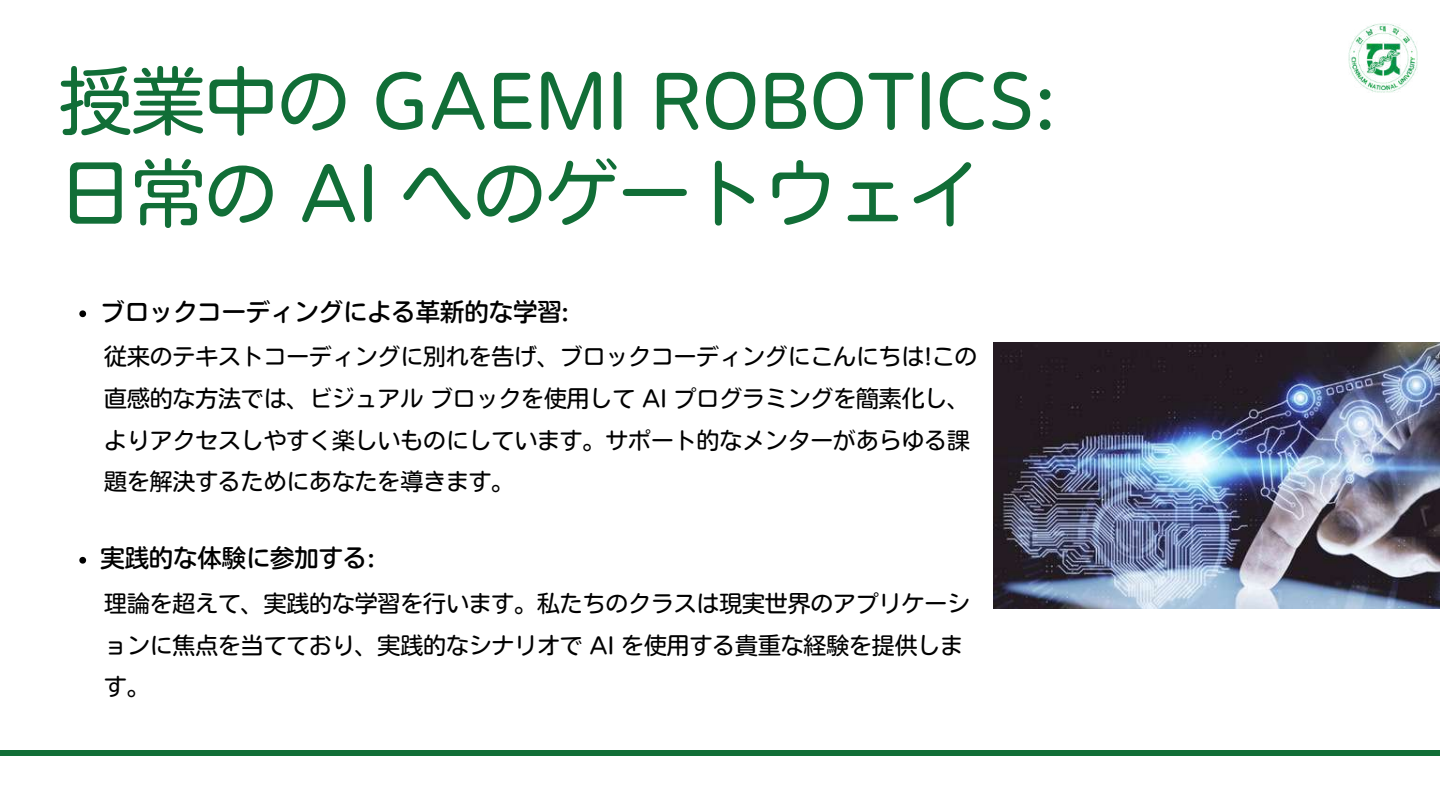
<style>
.page{position:relative;width:1440px;height:810px;background:#fff}
.page>*{position:absolute;margin:0;border:0;box-sizing:border-box;transform-origin:0 0}
.t1{font:72.75px/92.2px "Nud Motoya Maru Std W3";color:#116e37}
.t2{font:24.3px "Nud Motoya Maru Std W4";color:#000}
.t3{font:22.8px/41.7px "Nud Motoya Maru Std W3";color:#000}
</style>
<div class="page">
<div style="left:0;top:750px;width:1440px;height:6px;background:#116e37"></div>
<img style="left:993px;top:343px;width:447px;height:265px">
<img style="left:1349px;top:24px;width:68px;height:69px">
<svg style="left:79px;top:310px;width:7px;height:7px"></svg>
<svg style="left:79px;top:557px;width:7px;height:7px"></svg>
<h1 class="t1" style="left:59px;top:55px;width:999px">授業中の GAEMI ROBOTICS:日常の AI へのゲートウェイ</h1>
<p class="t2" style="left:100px;top:299px;width:470px">ブロックコーディングによる革新的な学習:</p>
<p class="t3" style="left:104px;top:336px;width:875px">従来のテキストコーディングに別れを告げ、ブロックコーディングにこんにちは!この直感的な方法では、ビジュアルブロックを使用して AI プログラミングを簡素化し、よりアクセスしやすく楽しいものにしています。サポート的なメンターがあらゆる課題を解決するためにあなたを導きます。</p>
<p class="t2" style="left:100px;top:546px;width:276px">実践的な体験に参加する:</p>
<p class="t3" style="left:104px;top:582px;width:867px">理論を超えて、実践的な学習を行います。私たちのクラスは現実世界のアプリケーションに焦点を当てており、実践的なシナリオで AI を使用する貴重な経験を提供します。</p>
</div>
